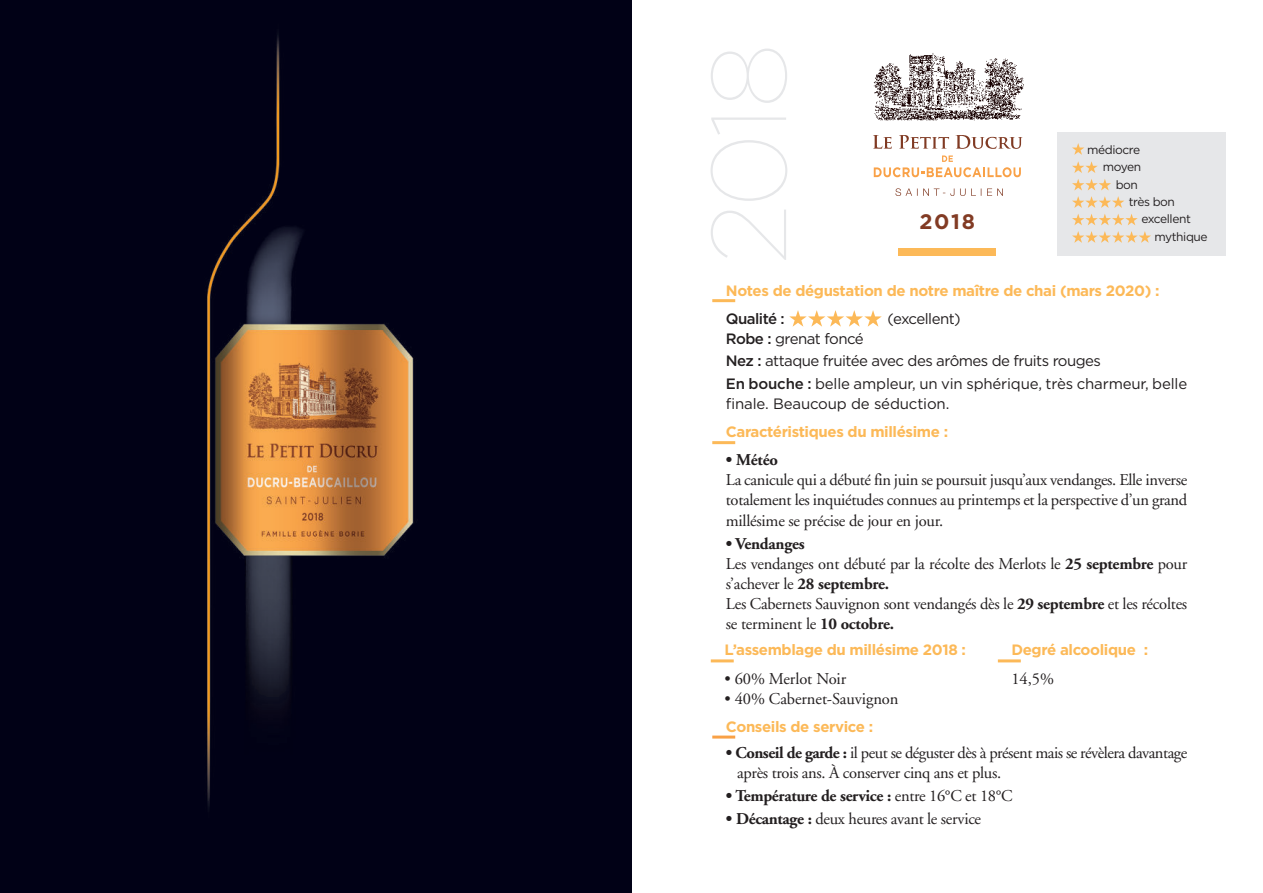
<style>
.page{position:relative;width:1263px;height:893px;background:#fff}
.page>*{position:absolute;margin:0;border:0;box-sizing:border-box;transform-origin:0 0}
.t1{font:100 106.2px "Gotham";color:#e6e7e9}
.t2{font:700 21px "Gotham";color:#823b24}
.t3{font:16.5px/20.1px "Adobe Garamond";letter-spacing:-.015em;color:#231f20}
.t4{font:700 16.5px "Adobe Garamond";letter-spacing:-.02em;color:#231f20}
.t5{font:15px/22.2px "Gotham";letter-spacing:-.02em;color:#231f20}
.t6{font:700 15px "Gotham";letter-spacing:-.025em;color:#fcb958}
.t7{font:500 15px "Gotham";letter-spacing:-.035em;color:#231f20}
.t8{font:12px/17.9px "Gotham";letter-spacing:-.035em;color:#231f20;text-align:right}
.s1{font-weight:500}
.s2{font-weight:700}
.s3{font-weight:400}
</style>
<div class="page">
<svg style="left:895px;top:188px;width:108px;height:8px"></svg>
<svg style="left:874px;top:156px;width:147px;height:21px"></svg>
<svg style="left:873px;top:135px;width:19px;height:14px"></svg>
<svg style="left:899px;top:135px;width:50px;height:14px"></svg>
<svg style="left:955px;top:135px;width:67px;height:14px"></svg>
<img style="left:873px;top:53px;width:151px;height:68px">
<div style="left:898px;top:248px;width:98px;height:7px;background:#fcb958"></div>
<hr style="left:712px;top:299px;width:23px;height:3px;background:#fcb958">
<hr style="left:712px;top:441px;width:23px;height:3px;background:#fcb958">
<hr style="left:712px;top:736px;width:23px;height:3px;background:#f9a146">
<div style="left:0;top:0;width:631px;height:893px;background:#010116"></div>
<img style="left:207px;top:34px;width:207px;height:774px">
<svg style="left:789px;top:310px;width:93px;height:17px"></svg>
<div style="left:1057px;top:133px;width:169px;height:123px;background:#e6e7e9"></div>
<svg style="left:1072px;top:143px;width:12px;height:12px"></svg>
<svg style="left:1072px;top:161px;width:26px;height:12px"></svg>
<svg style="left:1072px;top:179px;width:39px;height:11px"></svg>
<svg style="left:1072px;top:196px;width:52px;height:12px"></svg>
<svg style="left:1072px;top:214px;width:66px;height:11px"></svg>
<svg style="left:1072px;top:231px;width:79px;height:12px"></svg>
<hr style="left:711px;top:659px;width:23px;height:3px;background:#fcb958">
<hr style="left:998px;top:659px;width:23px;height:3px;background:#fcb958">
<h1 class="t1" style="left:701px;top:264px;width:223px;rotate:-90deg">2018</h1>
<p class="t2" style="left:919px;top:212px;width:57px">2018</p>
<p class="t8" style="left:1087px;top:141px;width:56px">médiocre moyen bon</p>
<p class="t8" style="left:1129px;top:194px;width:48px">très bon</p>
<p class="t8" style="left:1141px;top:211px;width:51px">excellent</p>
<p class="t8" style="left:1154px;top:229px;width:55px">mythique</p>
<p class="t6" style="left:726px;top:284px;width:435px">Notes de dégustation de notre maître de chai (mars 2020) :</p>
<p class="t7" style="left:726px;top:312px;width:60px">Qualité :</p>
<p class="t5" style="left:888px;top:308px;width:75px">(excellent)</p>
<p class="t5" style="left:726px;top:329px;width:463px"><span class="s1">Robe :</span> grenat foncé<br><span class="s1">Nez :</span> attaque fruitée avec des arômes de fruits rouges<br><span class="s1">En bouche :</span> belle ampleur, un vin sphérique, très charmeur, belle</p>
<p class="t5" style="left:726px;top:393px;width:225px">finale. Beaucoup de séduction.</p>
<p class="t6" style="left:726px;top:425px;width:224px">Caractéristiques du millésime :</p>
<p class="t4" style="left:726px;top:453px;width:54px">• Météo</p>
<p class="t3" style="left:726px;top:471px;width:463px;text-align:justify">La canicule qui a débuté fin juin se poursuit jusqu’aux vendanges. Elle inverse totalement les inquiétudes connues au printemps et la perspective d’un grand millésime se précise de jour en jour.</p>
<p class="t3" style="left:726px;top:534px;width:463px"><span class="s2">• Vendanges<br></span>Les vendanges ont débuté par la récolte des Merlots le <span class="s2">25 septembre</span> pour s’achever le <span class="s2">28 septembre.<br></span>Les Cabernets Sauvignon sont vendangés dès le <span class="s2">29 septembre</span> et les récoltes se terminent le <span class="s2">10 octobre.</span></p>
<p class="t6" style="left:724px;top:643px;width:243px">L’assemblage du millésime 2018 :</p>
<p class="t3" style="left:724px;top:669px;width:123px">• 60% Merlot Noir</p>
<p class="t3" style="left:724px;top:689px;width:176px">• 40% Cabernet-Sauvignon</p>
<p class="t6" style="left:726px;top:720px;width:149px">Conseils de service :</p>
<p class="t6" style="left:1011px;top:643px;width:138px">Degré alcoolique :</p>
<p class="t3" style="left:1011px;top:669px;width:44px">14,5%</p>
<p class="t3" style="left:737px;top:743px;width:451px;text-indent:-11px"><span class="s2">• Conseil de garde :</span> il peut se déguster dès à présent mais se révèlera davantage après trois ans. À conserver cinq ans et plus.</p>
<p class="t4" style="left:726px;top:789px;width:288px">• Température de service : <span class="s3">entre 16°C et 18°C</span></p>
<p class="t3" style="left:726px;top:810px;width:257px"><span class="s2">• Décantage :</span> deux heures avant le service</p>
</div>
